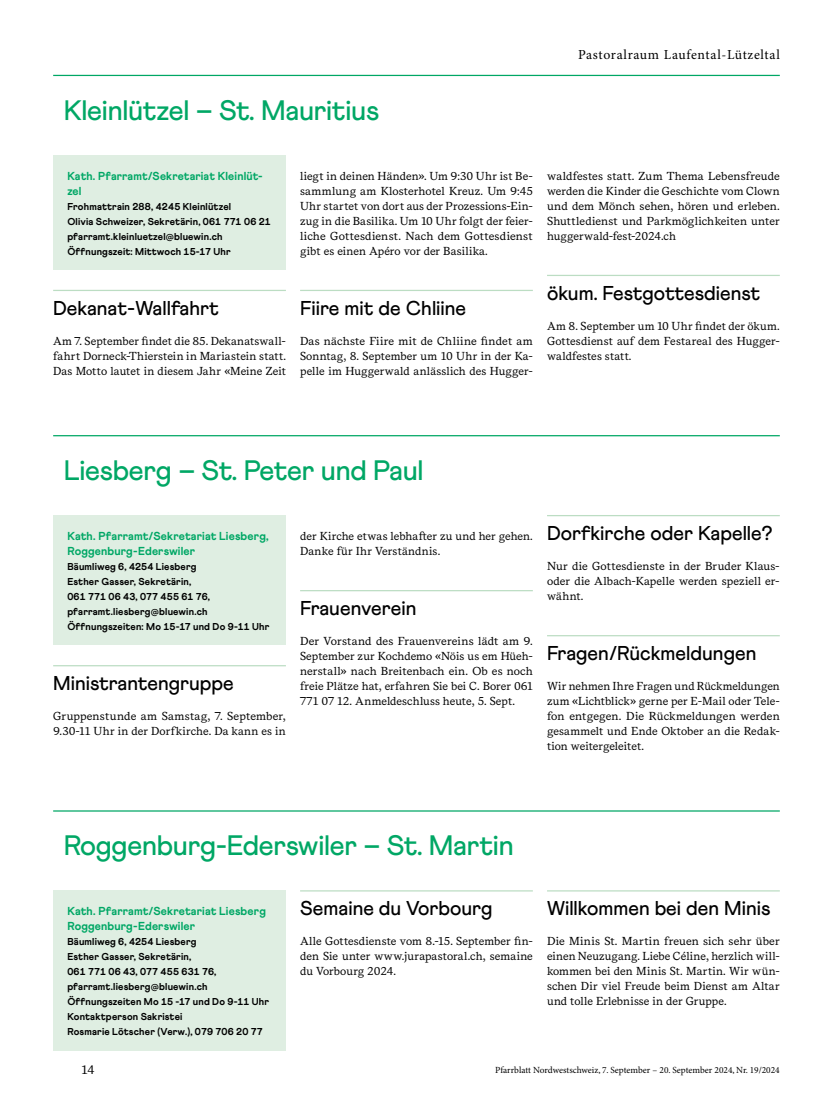
<style>
.page{position:relative;width:833px;height:1117px;background:#fff}
.page>*{position:absolute;margin:0;border:0;box-sizing:border-box;transform-origin:0 0}
.t1{font:500 28.12px "Athletics";letter-spacing:-.01em;color:#00a765}
.t2{font:500 20px "Athletics";color:#000}
.t3{font:13.75px "Minion Pro";letter-spacing:.05em;color:#000}
.t4{font:12.5px "Messina Serif";color:#000}
.t5{font:11.5px/15px "Messina Serif";letter-spacing:.005em;color:#000;text-align:justify}
.t6{font:800 11.5px/15px "Athletics";letter-spacing:.01em;color:#00a765}
.t7{font:800 10px/15px "Athletics";letter-spacing:.015em;color:#000}
.t8{font:9.38px "Minion Pro";color:#000}
</style>
<div class="page">
<hr style="left:53px;top:75px;width:727px;height:1px;background:#00a765">
<div style="left:53px;top:155px;width:233px;height:54px;background:#dfeee2"></div>
<div style="left:53px;top:194px;width:233px;height:75px;background:#dfeee2"></div>
<hr style="left:53px;top:290px;width:233px;height:1px;background:#bcddc3">
<hr style="left:300px;top:290px;width:233px;height:1px;background:#bcddc3">
<hr style="left:547px;top:275px;width:233px;height:1px;background:#bcddc3">
<hr style="left:53px;top:435px;width:727px;height:1px;background:#00a765">
<div style="left:53px;top:515px;width:233px;height:54px;background:#dfeee2"></div>
<div style="left:53px;top:554px;width:233px;height:90px;background:#dfeee2"></div>
<hr style="left:53px;top:665px;width:233px;height:1px;background:#bcddc3">
<hr style="left:300px;top:590px;width:233px;height:1px;background:#bcddc3">
<hr style="left:547px;top:515px;width:233px;height:1px;background:#bcddc3">
<hr style="left:547px;top:635px;width:233px;height:1px;background:#bcddc3">
<hr style="left:53px;top:810px;width:727px;height:1px;background:#00a765">
<div style="left:53px;top:890px;width:233px;height:54px;background:#dfeee2"></div>
<div style="left:53px;top:929px;width:233px;height:120px;background:#dfeee2"></div>
<hr style="left:300px;top:890px;width:233px;height:1px;background:#bcddc3">
<hr style="left:547px;top:890px;width:233px;height:1px;background:#bcddc3">
<h1 class="t1" style="left:64px;top:93px;width:317px">Kleinlützel – St. Mauritius</h1>
<p class="t3" style="left:578px;top:47px;width:203px">Pastoralraum Laufental-Lützeltal</p>
<p class="t6" style="left:67px;top:168px;width:197px">Kath. Pfarramt/Sekretariat Kleinlüt&shy;zel</p>
<p class="t7" style="left:67px;top:199px;width:205px">Frohmattrain 288, 4245 Kleinlützel<br>Olivia Schweizer, Sekretärin, 061 771 06 21 pfarramt.kleinluetzel@bluewin.ch Öffnungszeit: Mittwoch 15-17 Uhr</p>
<h2 class="t2" style="left:53px;top:296px;width:167px">Dekanat-Wallfahrt</h2>
<p class="t5" style="left:53px;top:333px;width:234px">Am 7. September findet die 85. Dekanatswall&shy;fahrt Dorneck-Thierstein in Mariastein statt.<br>Das Motto lautet in diesem Jahr «Meine Zeit</p>
<p class="t5" style="left:300px;top:168px;width:234px">liegt in deinen Händen». Um 9:30 Uhr ist Be&shy;sammlung am Klosterhotel Kreuz. Um 9:45<br>Uhr startet von dort aus der Prozessions-Ein&shy;zug in die Basilika. Um 10 Uhr folgt der feier&shy;liche Gottesdienst. Nach dem Gottesdienst gibt es einen Apéro vor der Basilika.</p>
<h2 class="t2" style="left:300px;top:296px;width:168px">Fiire mit de Chliine</h2>
<p class="t5" style="left:300px;top:333px;width:234px">Das nächste Fiire mit de Chliine findet am Sonntag, 8. September um 10 Uhr in der Ka&shy;pelle im Huggerwald anlässlich des Hugger-</p>
<p class="t5" style="left:547px;top:168px;width:234px">waldfestes statt. Zum Thema Lebensfreude werden die Kinder die Geschichte vom Clown und dem Mönch sehen, hören und erleben.<br>Shuttledienst und Parkmöglichkeiten unter huggerwald-fest-2024.ch</p>
<h2 class="t2" style="left:547px;top:281px;width:215px">ökum. Festgottesdienst</h2>
<p class="t5" style="left:547px;top:318px;width:234px">Am 8. September um 10 Uhr findet der ökum.<br>Gottesdienst auf dem Festareal des Hugger&shy;waldfestes statt.</p>
<h1 class="t1" style="left:64px;top:453px;width:361px">Liesberg – St. Peter und Paul</h1>
<p class="t6" style="left:67px;top:528px;width:203px">Kath. Pfarramt/Sekretariat Liesberg,<br>Roggenburg-Ederswiler</p>
<p class="t7" style="left:67px;top:559px;width:204px">Bäumliweg 6, 4254 Liesberg<br>Esther Gasser, Sekretärin,<br>061 771 06 43, 077 455 61 76, pfarramt.liesberg@bluewin.ch<br>Öffnungszeiten: Mo 15-17 und Do 9-11 Uhr</p>
<h2 class="t2" style="left:53px;top:671px;width:182px">Ministrantengruppe</h2>
<p class="t5" style="left:53px;top:708px;width:234px">Gruppenstunde am Samstag, 7. September,<br>9.30-11 Uhr in der Dorfkirche. Da kann es in</p>
<p class="t5" style="left:300px;top:528px;width:234px">der Kirche etwas lebhafter zu und her gehen.<br>Danke für Ihr Verständnis.</p>
<h2 class="t2" style="left:300px;top:596px;width:118px">Frauenverein</h2>
<p class="t5" style="left:300px;top:633px;width:234px">Der Vorstand des Frauenvereins lädt am 9.<br>September zur Kochdemo «Nöis us em Hüeh&shy;nerstall» nach Breitenbach ein. Ob es noch freie Plätze hat, erfahren Sie bei C. Borer 061<br>771 07 12. Anmeldeschluss heute, 5. Sept.</p>
<h2 class="t2" style="left:547px;top:521px;width:227px">Dorfkirche oder Kapelle?</h2>
<p class="t5" style="left:547px;top:558px;width:234px">Nur die Gottesdienste in der Bruder Klaus&shy;oder die Albach-Kapelle werden speziell er&shy;wähnt.</p>
<h2 class="t2" style="left:547px;top:641px;width:211px">Fragen/Rückmeldungen</h2>
<p class="t5" style="left:547px;top:678px;width:234px">Wir nehmen Ihre Fragen und Rückmeldungen zum «Lichtblick» gerne per E-Mail oder Tele&shy;fon entgegen. Die Rückmeldungen werden gesammelt und Ende Oktober an die Redak&shy;tion weitergeleitet.</p>
<h1 class="t1" style="left:64px;top:828px;width:451px">Roggenburg-Ederswiler – St. Martin</h1>
<p class="t6" style="left:67px;top:903px;width:200px">Kath. Pfarramt/Sekretariat Liesberg<br>Roggenburg-Ederswiler</p>
<p class="t7" style="left:67px;top:934px;width:203px">Bäumliweg 6, 4254 Liesberg<br>Esther Gasser, Sekretärin,<br>061 771 06 43, 077 455 631 76, pfarramt.liesberg@bluewin.ch<br>Öffnungszeiten Mo 15 -17 und Do 9-11 Uhr<br>Kontaktperson Sakristei<br>Rosmarie Lötscher (Verw.), 079 706 20 77</p>
<h2 class="t2" style="left:300px;top:896px;width:194px">Semaine du Vorbourg</h2>
<p class="t5" style="left:300px;top:933px;width:234px">Alle Gottesdienste vom 8.-15. September fin&shy;den Sie unter www.jurapastoral.ch, semaine du Vorbourg 2024.</p>
<h2 class="t2" style="left:547px;top:896px;width:225px">Willkommen bei den Minis</h2>
<p class="t5" style="left:547px;top:933px;width:234px">Die Minis St. Martin freuen sich sehr über einen Neuzugang. Liebe Céline, herzlich will&shy;kommen bei den Minis St. Martin. Wir wün&shy;schen Dir viel Freude beim Dienst am Altar und tolle Erlebnisse in der Gruppe.</p>
<p class="t4" style="left:81px;top:1060px;width:14px">14</p>
<p class="t8" style="left:495px;top:1063px;width:286px">Pfarrblatt Nordwestschweiz, 7. September – 20. September 2024, Nr. 19/2024</p>
</div>
